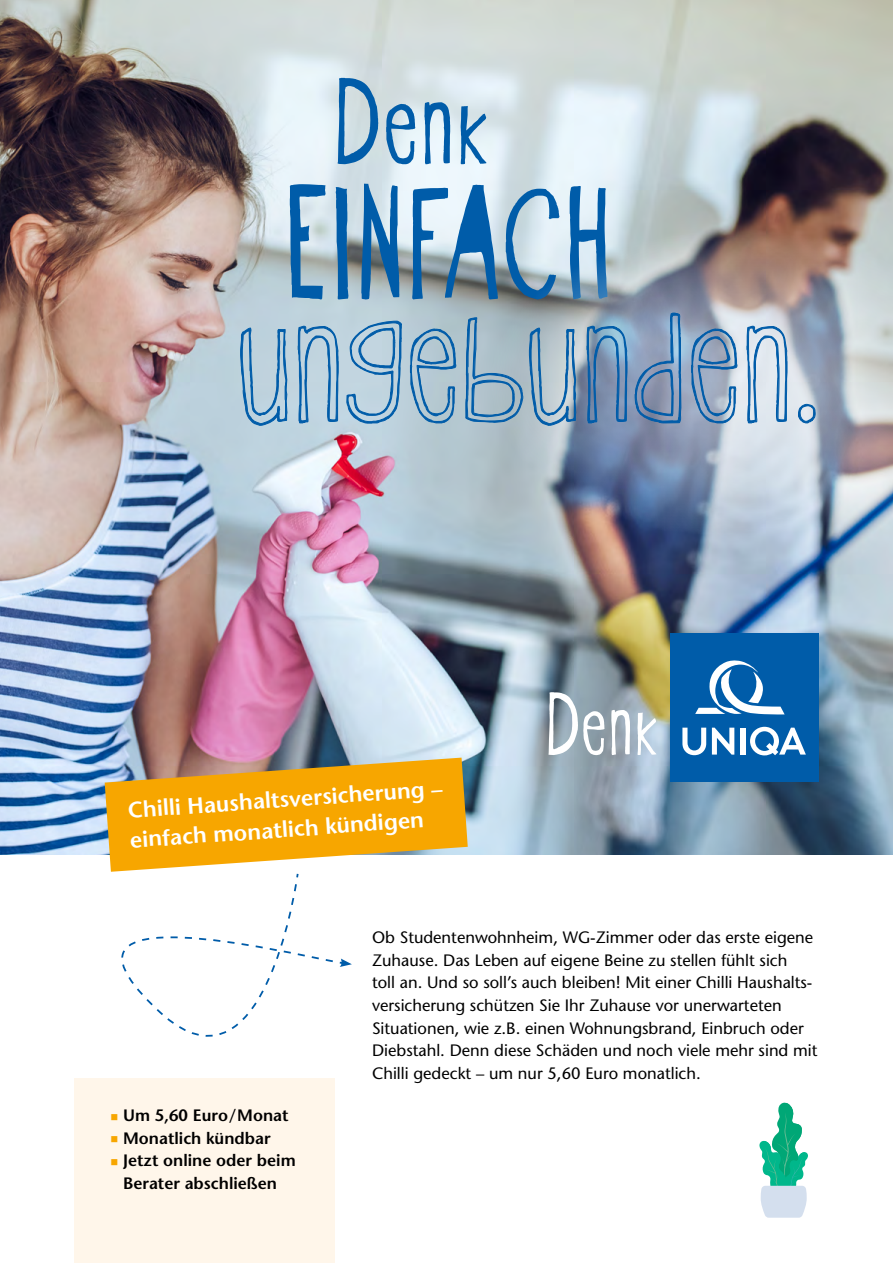
<style>
.page{position:relative;width:893px;height:1263px;background:#fff}
.page>*{position:absolute;margin:0;border:0;box-sizing:border-box;transform-origin:0 0}
.t1{font:211.95px "Oyster Outline CEE";letter-spacing:.005em;color:#005ca9}
.t2{font:178.95px "Oyster Stencil CEE";letter-spacing:.02em;color:#005ca9}
.t3{font:136.2px "Oyster CEE";color:#005ca9}
.t4{font:600 22.5px/30px "Stone Sans";color:#fff}
.t5{font:16.5px/22.5px "Stone Sans";color:#000}
.t6{font:600 16.5px/22.5px "Stone Sans";color:#000;text-align:center}
.s1{color:#f7a600}
</style>
<div class="page">
<img style="left:0;top:0;width:893px;height:855px">
<svg style="left:548px;top:692px;width:57px;height:63px"></svg>
<svg style="left:611px;top:710px;width:19px;height:45px"></svg>
<svg style="left:637px;top:712px;width:19px;height:43px"></svg>
<div style="left:670px;top:633px;width:149px;height:148px;background:#005ca9"></div>
<svg style="left:682px;top:728px;width:24px;height:27px"></svg>
<svg style="left:712px;top:728px;width:22px;height:27px"></svg>
<div style="left:740px;top:728px;width:6px;height:26px;background:#fff"></div>
<svg style="left:750px;top:727px;width:56px;height:28px"></svg>
<svg style="left:695px;top:660px;width:90px;height:54px"></svg>
<svg style="left:759px;top:1102px;width:49px;height:116px"></svg>
<svg style="left:38px;top:758px;width:430px;height:321px"></svg>
<div style="left:74px;top:1079px;width:261px;height:184px;background:#fff6ea"></div>
<img style="left:487px;top:229px;width:406px;height:309px">
<svg style="left:240px;top:320px;width:48px;height:106px"></svg>
<svg style="left:297px;top:325px;width:42px;height:99px"></svg>
<svg style="left:346px;top:320px;width:57px;height:104px"></svg>
<svg style="left:410px;top:328px;width:47px;height:96px"></svg>
<svg style="left:465px;top:317px;width:112px;height:109px"></svg>
<svg style="left:586px;top:325px;width:42px;height:99px"></svg>
<svg style="left:634px;top:312px;width:48px;height:112px"></svg>
<svg style="left:691px;top:328px;width:47px;height:96px"></svg>
<svg style="left:746px;top:325px;width:42px;height:99px"></svg>
<svg style="left:798px;top:404px;width:18px;height:20px"></svg>
<h3 class="t3" style="left:335px;top:54px;width:156px">Denk</h3>
<h2 class="t2" style="left:286px;top:155px;width:326px">EINFACH</h2>
<h1 class="t1" style="left:237px;top:252px;width:586px">ungebunden.</h1>
<h3 class="t4" style="left:127px;top:795px;width:317px;rotate:-4deg">Chilli Haushaltsversicherung – einfach monatlich kündigen</h3>
<p class="t6" style="left:111px;top:1104px;width:179px"><span class="s1">■</span> Um 5,60 Euro/Monat</p>
<p class="t6" style="left:111px;top:1127px;width:162px"><span class="s1">■</span> Monatlich kündbar</p>
<p class="t6" style="left:111px;top:1149px;width:187px"><span class="s1">■</span> Jetzt online oder beim<br>Berater abschließen</p>
<p class="t5" style="left:372px;top:926px;width:447px">Ob Studentenwohnheim, WG-Zimmer oder das erste eigene Zuhause. Das Leben auf eigene Beine zu stellen fühlt sich<br>toll an. Und so soll’s auch bleiben! Mit einer Chilli Haushalts&shy;versicherung schützen Sie Ihr Zuhause vor unerwarteten Situationen, wie z.B. einen Wohnungsbrand, Einbruch oder Diebstahl. Denn diese Schäden und noch viele mehr sind mit Chilli gedeckt – um nur 5,60 Euro monatlich.</p>
</div>
